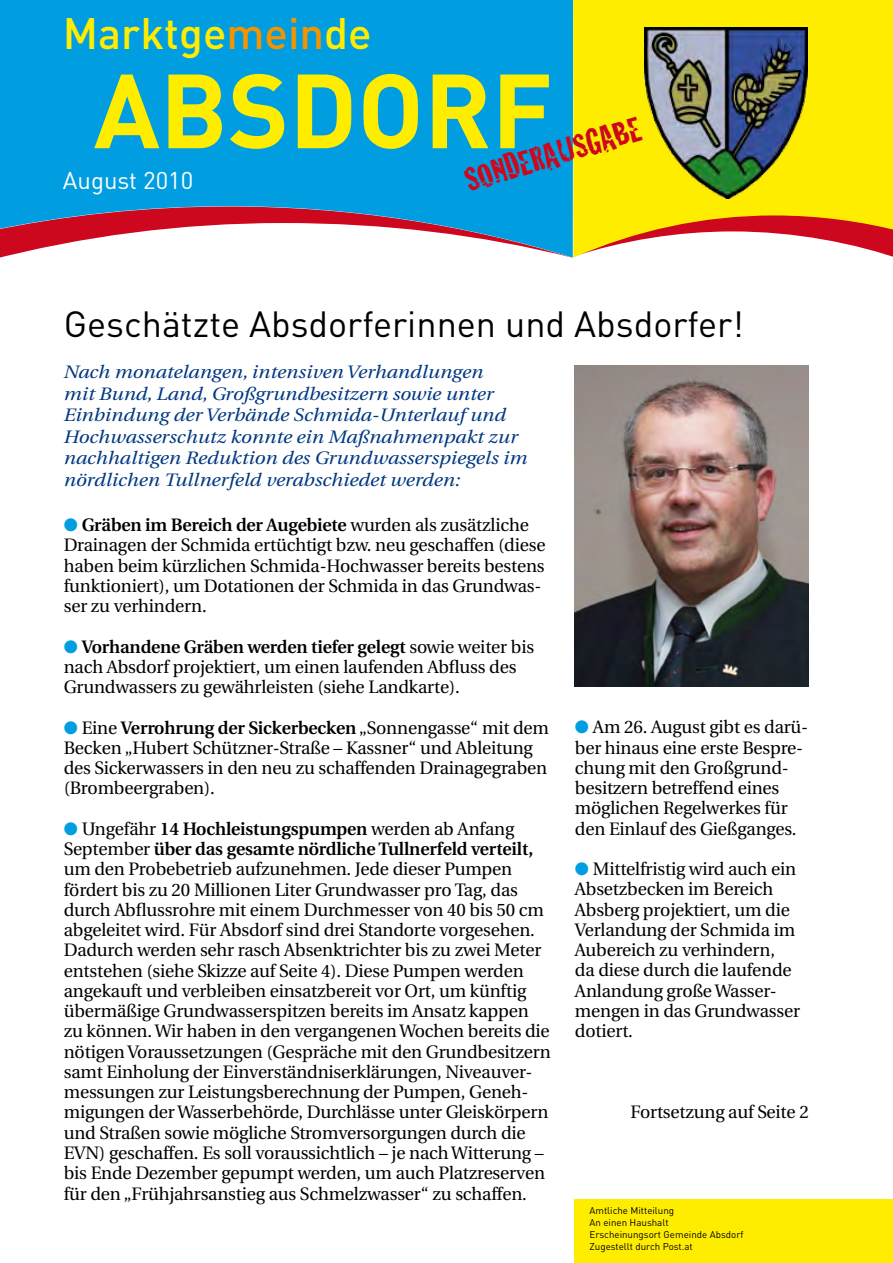
<style>
.page{position:relative;width:893px;height:1263px;background:#fff}
.page>*{position:absolute;margin:0;border:0;box-sizing:border-box;transform-origin:0 0}
.t1{font:700 103.5px "DIN";color:#ffed00}
.t2{font:500 43.5px "DIN";color:#ffed00}
.t3{font:36px "DIN";color:#000}
.t4{font:36px "Cracked";color:#cd071e}
.t5{font:24px "DIN";color:#fff}
.t6{font:18px/20.2px "Utopia";letter-spacing:-.01em;color:#000}
.t7{font:italic 18px/21.6px "Utopia";color:#003882;scale:1.1 1}
.t8{font:9.75px/12px "DIN";color:#000}
.s1{color:#f39400}
.s2{color:#009ee0}
.s3{font-weight:600}
</style>
<div class="page">
<div style="left:0;top:0;width:573px;height:207px;background:#009ee0"></div>
<div style="left:574px;top:1199px;width:319px;height:64px;background:#ffed00"></div>
<svg style="left:0;top:207px;width:573px;height:51px"></svg>
<svg style="left:573px;top:0;width:320px;height:258px;background:#fadb1d"></svg>
<img style="left:644px;top:28px;width:164px;height:170px">
<img style="left:575px;top:365px;width:234px;height:321px">
<h2 class="t2" style="left:63px;top:6px;width:310px">Marktge<span class="s1">mein</span>de</h2>
<h1 class="t1" style="left:94px;top:43px;width:460px">ABSDORF</h1>
<h3 class="t5" style="left:63px;top:165px;width:132px">August 2010</h3>
<h3 class="t4" style="left:457px;top:153px;width:184px;rotate:-17deg">SONDERAUSGABE</h3>
<h3 class="t3" style="left:64px;top:301px;width:681px">Geschätzte Absdorferinnen und Absdorfer!</h3>
<p class="t7" style="left:64px;top:361px;width:423px">Nach monatelangen, intensiven Verhandlungen<br>mit Bund, Land, Großgrundbesitzern sowie unter Einbindung der Verbände Schmida-Unterlauf und Hochwasserschutz konnte ein Maßnahmenpakt zur nachhaltigen Reduktion des Grundwasserspiegels im nördlichen Tullnerfeld verabschiedet werden:</p>
<p class="t6" style="left:64px;top:515px;width:483px"><span class="s2">●</span> <span class="s3">Gräben im Bereich der Augebiete</span> wurden als zusätzliche Drainagen der Schmida ertüchtigt bzw. neu geschaffen (diese haben beim kürzlichen Schmida-Hochwasser bereits bestens funktioniert), um Dotationen der Schmida in das Grundwas&shy;ser zu verhindern.</p>
<p class="t6" style="left:64px;top:637px;width:472px"><span class="s2">●</span> <span class="s3">Vorhandene Gräben werden tiefer gelegt</span> sowie weiter bis nach Absdorf projektiert, um einen laufenden Abfluss des<br>Grundwassers zu gewährleisten (siehe Landkarte).</p>
<p class="t6" style="left:64px;top:718px;width:487px"><span class="s2">●</span> Eine <span class="s3">Verrohrung der Sickerbecken</span> „Sonnengasse“ mit dem Becken „Hubert Schützner-Straße – Kassner“ und Ableitung des Sickerwassers in den neu zu schaffenden Drainagegraben (Brombeergraben).</p>
<p class="t6" style="left:64px;top:819px;width:488px"><span class="s2">●</span> Ungefähr <span class="s3">14 Hochleistungspumpen</span> werden ab Anfang September <span class="s3">über das gesamte nördliche Tullnerfeld verteilt, </span>um den Probebetrieb aufzunehmen. Jede dieser Pumpen fördert bis zu 20 Millionen Liter Grundwasser pro Tag, das durch Abflussrohre mit einem Durchmesser von 40 bis 50 cm abgeleitet wird. Für Absdorf sind drei Standorte vorgesehen.<br>Dadurch werden sehr rasch Absenktrichter bis zu zwei Meter entstehen (siehe Skizze auf Seite 4). Diese Pumpen werden angekauft und verbleiben einsatzbereit vor Ort, um künftig übermäßige Grundwasserspitzen bereits im Ansatz kappen zu können. Wir haben in den vergangenen Wochen bereits die nötigen Voraussetzungen (Gespräche mit den Grundbesitzern samt Einholung der Einverständniserklärungen, Niveauver&shy;messungen zur Leistungsberechnung der Pumpen, Geneh&shy;migungen der Wasserbehörde, Durchlässe unter Gleiskörpern und Straßen sowie mögliche Stromversorgungen durch die EVN) geschaffen. Es soll voraussichtlich – je nach Witterung – bis Ende Dezember gepumpt werden, um auch Platzreserven für den „Frühjahrsanstieg aus Schmelzwasser“ zu schaffen.</p>
<p class="t6" style="left:575px;top:717px;width:235px"><span class="s2">●</span> Am 26. August gibt es darü&shy;ber hinaus eine erste Bespre&shy;chung mit den Großgrund&shy;besitzern betreffend eines möglichen Regelwerkes für den Einlauf des Gießganges.</p>
<p class="t6" style="left:575px;top:859px;width:226px"><span class="s2">●</span> Mittelfristig wird auch ein<br>Absetzbecken im Bereich<br>Absberg projektiert, um die<br>Verlandung der Schmida im<br>Aubereich zu verhindern,<br>da diese durch die laufende<br>Anlandung große Wasser&shy;mengen in das Grundwasser dotiert.</p>
<p class="t6" style="left:630px;top:1102px;width:180px">Fortsetzung auf Seite 2</p>
<p class="t8" style="left:589px;top:1204px;width:155px">Amtliche Mitteilung<br>An einen Haushalt<br>Erscheinungsort Gemeinde Absdorf<br>Zugestellt durch Post.at</p>
</div>
